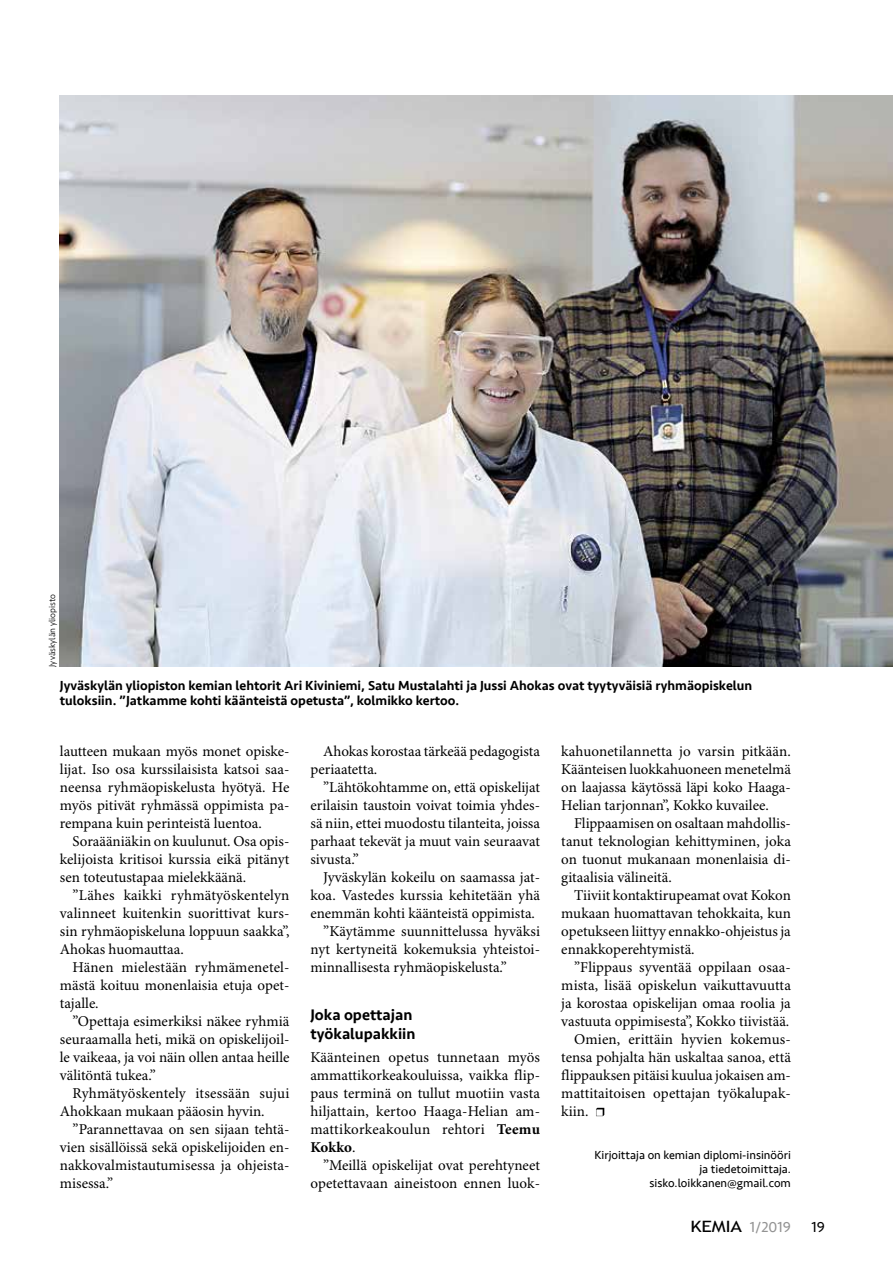
<style>
.page{position:relative;width:893px;height:1263px;background:#fff}
.page>*{position:absolute;margin:0;border:0;box-sizing:border-box;transform-origin:0 0}
.t1{font:500 15.75px/18.9px "Seravek";color:#000}
.t2{font:15px/18px "Minion Pro";color:#000;text-align:justify}
.t3{font:15px "Seravek";color:#939393}
.t4{font:15px "Seravek";color:#000}
.t5{font:500 13.5px/15.8px "Seravek";color:#000}
.t6{font:12px/14.2px "Seravek";color:#000;text-align:right}
.t7{font:300 9px "Seravek";color:#000}
.s1{font-weight:700}
.s2{font-family:"Trebuchet MS";font-size:15.6px;color:#000}
</style>
<div class="page">
<svg style="left:596px;top:1108px;width:8px;height:8px"></svg>
<img style="left:60px;top:96px;width:833px;height:571px">
<p class="t7" style="left:47px;top:667px;width:74px;rotate:-90deg">Jyväskylän yliopisto</p>
<p class="t5" style="left:60px;top:677px;width:694px">Jyväskylän yliopiston kemian lehtorit Ari Kiviniemi, Satu Mustalahti ja Jussi Ahokas ovat tyytyväisiä ryhmäopiskelun tuloksiin. ”Jatkamme kohti käänteistä opetusta”, kolmikko kertoo.</p>
<p class="t2" style="left:60px;top:743px;width:231px">lautteen mukaan myös monet opiske&shy;lijat. Iso osa kurssilaisista katsoi saa&shy;neensa ryhmäopiskelusta hyötyä. He myös pitivät ryhmässä oppimista pa&shy;rempana kuin perinteistä luentoa.</p>
<p class="t2" style="left:60px;top:833px;width:231px;text-indent:13px">Soraääniäkin on kuulunut. Osa opis&shy;kelijoista kritisoi kurssia eikä pitänyt sen toteutustapaa mielekkäänä.</p>
<p class="t2" style="left:60px;top:887px;width:231px;text-indent:13px">”Lähes kaikki ryhmätyöskentelyn valinneet kuitenkin suorittivat kurs&shy;sin ryhmäopiskeluna loppuun saakka”, Ahokas huomauttaa.</p>
<p class="t2" style="left:60px;top:959px;width:231px;text-indent:13px">Hänen mielestään ryhmämenetel&shy;mästä koituu monenlaisia etuja opet&shy;tajalle.</p>
<p class="t2" style="left:60px;top:1013px;width:231px;text-indent:13px">”Opettaja esimerkiksi näkee ryhmiä seuraamalla heti, mikä on opiskelijoil&shy;le vaikeaa, ja voi näin ollen antaa heille välitöntä tukea.”</p>
<p class="t2" style="left:60px;top:1085px;width:231px;text-indent:13px">Ryhmätyöskentely itsessään sujui<br>Ahokkaan mukaan pääosin hyvin.</p>
<p class="t2" style="left:60px;top:1121px;width:231px;text-indent:13px">”Parannettavaa on sen sijaan tehtä&shy;vien sisällöissä sekä opiskelijoiden en&shy;nakkovalmistautumisessa ja ohjeista&shy;misessa.”</p>
<p class="t2" style="left:310px;top:743px;width:231px;text-indent:13px">Ahokas korostaa tärkeää pedagogista periaatetta.</p>
<p class="t2" style="left:310px;top:779px;width:231px;text-indent:13px">”Lähtökohtamme on, että opiskelijat erilaisin taustoin voivat toimia yhdes&shy;sä niin, ettei muodostu tilanteita, joissa parhaat tekevät ja muut vain seuraavat sivusta.”</p>
<p class="t2" style="left:323px;top:869px;width:218px">Jyväskylän kokeilu on saamassa jat-</p>
<p class="t2" style="left:310px;top:887px;width:231px">koa. Vastedes kurssia kehitetään yhä</p>
<p class="t2" style="left:310px;top:905px;width:226px">enemmän kohti käänteistä oppimista.</p>
<p class="t2" style="left:323px;top:923px;width:218px">”Käytämme suunnittelussa hyväksi</p>
<p class="t2" style="left:310px;top:941px;width:231px">nyt kertyneitä kokemuksia yhteistoi-</p>
<p class="t2" style="left:310px;top:959px;width:198px">minnallisesta ryhmäopiskelusta.”</p>
<p class="t1" style="left:310px;top:1005px;width:107px">Joka opettajan työkalupakkiin</p>
<p class="t2" style="left:310px;top:1049px;width:231px">Käänteinen opetus tunnetaan myös ammattikorkeakouluissa, vaikka flip&shy;paus terminä on tullut muotiin vasta hiljattain, kertoo Haaga-Helian am&shy;mattikorkeakoulun rehtori <span class="s1">Teemu Kokko</span>.</p>
<p class="t2" style="left:310px;top:1157px;width:231px;text-align:right">”Meillä opiskelijat ovat perehtyneet opetettavaan aineistoon ennen luok-</p>
<p class="t2" style="left:561px;top:743px;width:231px">kahuonetilannetta jo varsin pitkään.<br>Käänteisen luokkahuoneen menetelmä on laajassa käytössä läpi koko Haaga-Helian tarjonnan”, Kokko kuvailee.</p>
<p class="t2" style="left:561px;top:815px;width:231px;text-indent:13px">Flippaamisen on osaltaan mahdollis&shy;tanut teknologian kehittyminen, joka on tuonut mukanaan monenlaisia di&shy;gitaalisia välineitä.</p>
<p class="t2" style="left:561px;top:887px;width:231px;text-indent:13px">Tiiviit kontaktirupeamat ovat Kokon mukaan huomattavan tehokkaita, kun opetukseen liittyy ennakko-ohjeistus ja ennakkoperehtymistä.</p>
<p class="t2" style="left:574px;top:959px;width:218px">”Flippaus syventää oppilaan osaa-</p>
<p class="t2" style="left:561px;top:977px;width:231px">mista, lisää opiskelun vaikuttavuutta</p>
<p class="t2" style="left:561px;top:995px;width:231px">ja korostaa opiskelijan omaa roolia ja</p>
<p class="t2" style="left:561px;top:1013px;width:230px">vastuuta oppimisesta”, Kokko tiivistää.</p>
<p class="t2" style="left:574px;top:1031px;width:218px">Omien, erittäin hyvien kokemus-</p>
<p class="t2" style="left:561px;top:1049px;width:231px">tensa pohjalta hän uskaltaa sanoa, että</p>
<p class="t2" style="left:561px;top:1067px;width:231px">flippauksen pitäisi kuulua jokaisen am-</p>
<p class="t2" style="left:561px;top:1085px;width:231px">mattitaitoisen opettajan työkalupak-</p>
<p class="t2" style="left:561px;top:1103px;width:29px">kiin.</p>
<p class="t6" style="left:594px;top:1148px;width:198px">Kirjoittaja on kemian diplomi-insinööri ja tiedetoimittaja. sisko.loikkanen@gmail.com</p>
<p class="t3" style="left:690px;top:1215px;width:102px"><span class="s2">KEMIA</span> 1/2019</p>
<p class="t4" style="left:811px;top:1215px;width:15px">19</p>
</div>
